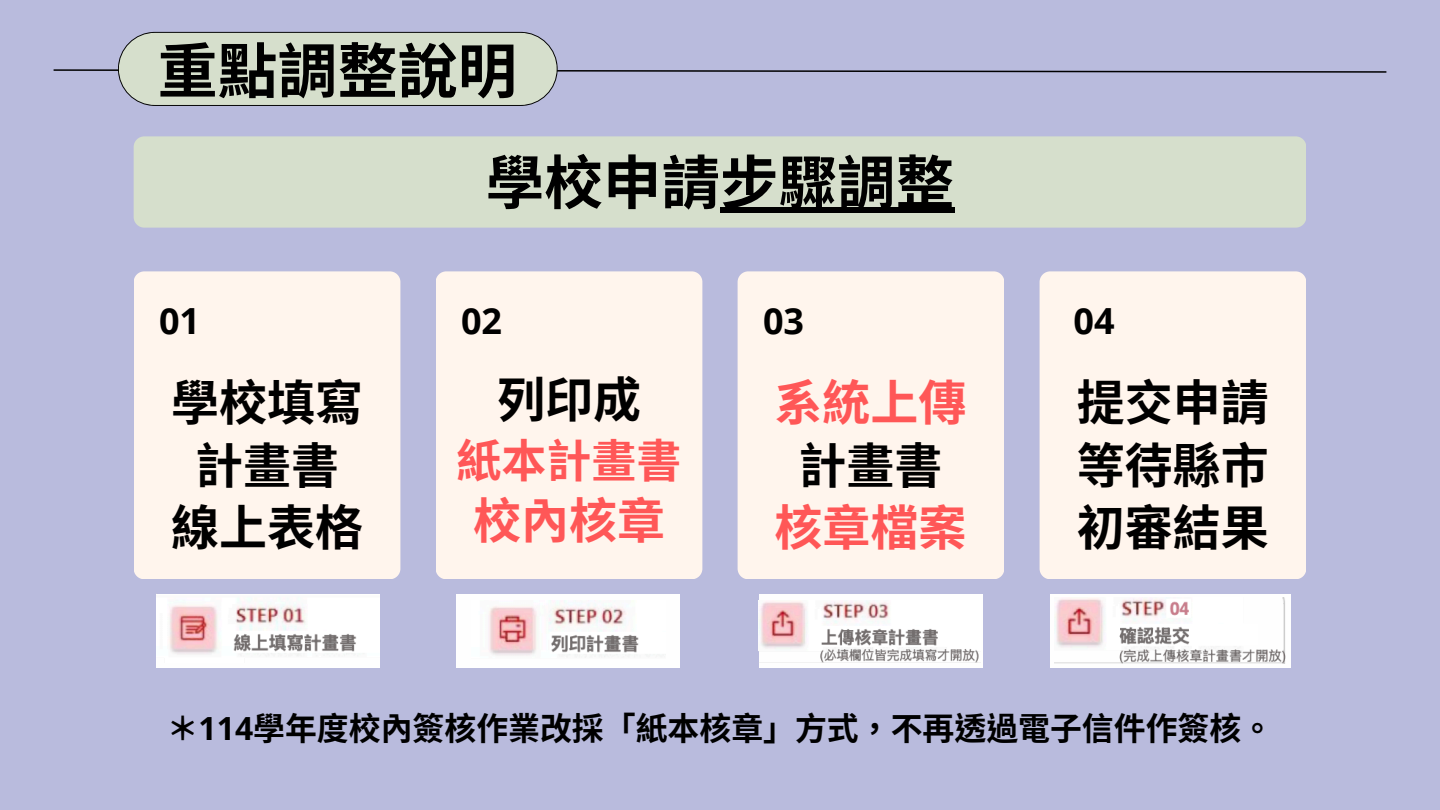
<style>
.page{position:relative;width:1440px;height:810px;background:#b9bbdd}
.page>*{position:absolute;margin:0;border:0;box-sizing:border-box;transform-origin:0 0}
.t1{font:700 60px "Noto Sans CJ Ksc";color:#000}
.t2{font:700 58.6px "Noto Sans CJ Ksc";color:#000}
.t3{font:700 48px/62.2px "Noto Sans CJ Ksc";color:#000;text-align:center}
.t4{font:700 48px/62.2px "Noto Sans CJ Ksc";color:#ff5757;text-align:center}
.t5{font:700 45px "Noto Sans CJ Ksc";color:#ff5757}
.t6{font:700 36px "Open Sans";color:#000}
.t7{font:700 31.9px "Noto Sans CJ Ksc";color:#000}
.s1{color:#000}
.s2{font-family:"Open Sans"}
</style>
<div class="page">
<svg style="left:53px;top:32px;width:1334px;height:74px"></svg>
<div style="left:134px;top:136px;width:1172px;height:92px;background:#d6dfcc;border-radius:11px"></div>
<div style="left:720px;top:207px;width:234px;height:5px;background:#000"></div>
<div style="left:134px;top:271px;width:266px;height:308px;background:#fff5ed;border-radius:11px"></div>
<div style="left:738px;top:271px;width:266px;height:308px;background:#fff5ed;border-radius:11px"></div>
<div style="left:1040px;top:271px;width:266px;height:308px;background:#fff5ed;border-radius:11px"></div>
<div style="left:436px;top:271px;width:266px;height:308px;background:#fff5ed;border-radius:11px"></div>
<div style="left:156px;top:594px;width:224px;height:73px;background:#fefefe"></div>
<img style="left:169px;top:598px;width:187px;height:58px">
<div style="left:456px;top:594px;width:224px;height:73px;background:#fefefe"></div>
<img style="left:488px;top:601px;width:159px;height:56px">
<div style="left:759px;top:594px;width:224px;height:73px;background:#fefefe"></div>
<img style="left:759px;top:601px;width:220px;height:61px">
<div style="left:1051px;top:594px;width:240px;height:73px;background:#fefefe"></div>
<img style="left:1055px;top:597px;width:231px;height:67px">
<h1 class="t1" style="left:158px;top:23px;width:362px">重點調整說明</h1>
<p class="t2" style="left:486px;top:136px;width:470px">學校申請步驟調整</p>
<p class="t6" style="left:159px;top:296px;width:43px">01</p>
<p class="t6" style="left:461px;top:296px;width:43px">02</p>
<h2 class="t6" style="left:763px;top:296px;width:43px">03</h2>
<p class="t6" style="left:1074px;top:296px;width:43px">04</p>
<h1 class="t3" style="left:171px;top:369px;width:193px">學校填寫計畫書線上表格</h1>
<h2 class="t3" style="left:497px;top:366px;width:145px">列印成</h2>
<h2 class="t5" style="left:457px;top:424px;width:226px">紙本計畫書</h2>
<h2 class="t4" style="left:473px;top:487px;width:193px">校內核章</h2>
<p class="t4" style="left:775px;top:369px;width:193px">系統上傳<span class="s1">計畫書</span>核章檔案</p>
<p class="t3" style="left:1077px;top:369px;width:193px;text-align:justify">提交申請等待縣市初審結果</p>
<h2 class="t7" style="left:167px;top:703px;width:1086px">＊<span class="s2">114</span>學年度校內簽核作業改採「紙本核章」方式， 不再透過電子信件作簽核。</h2>
</div>
